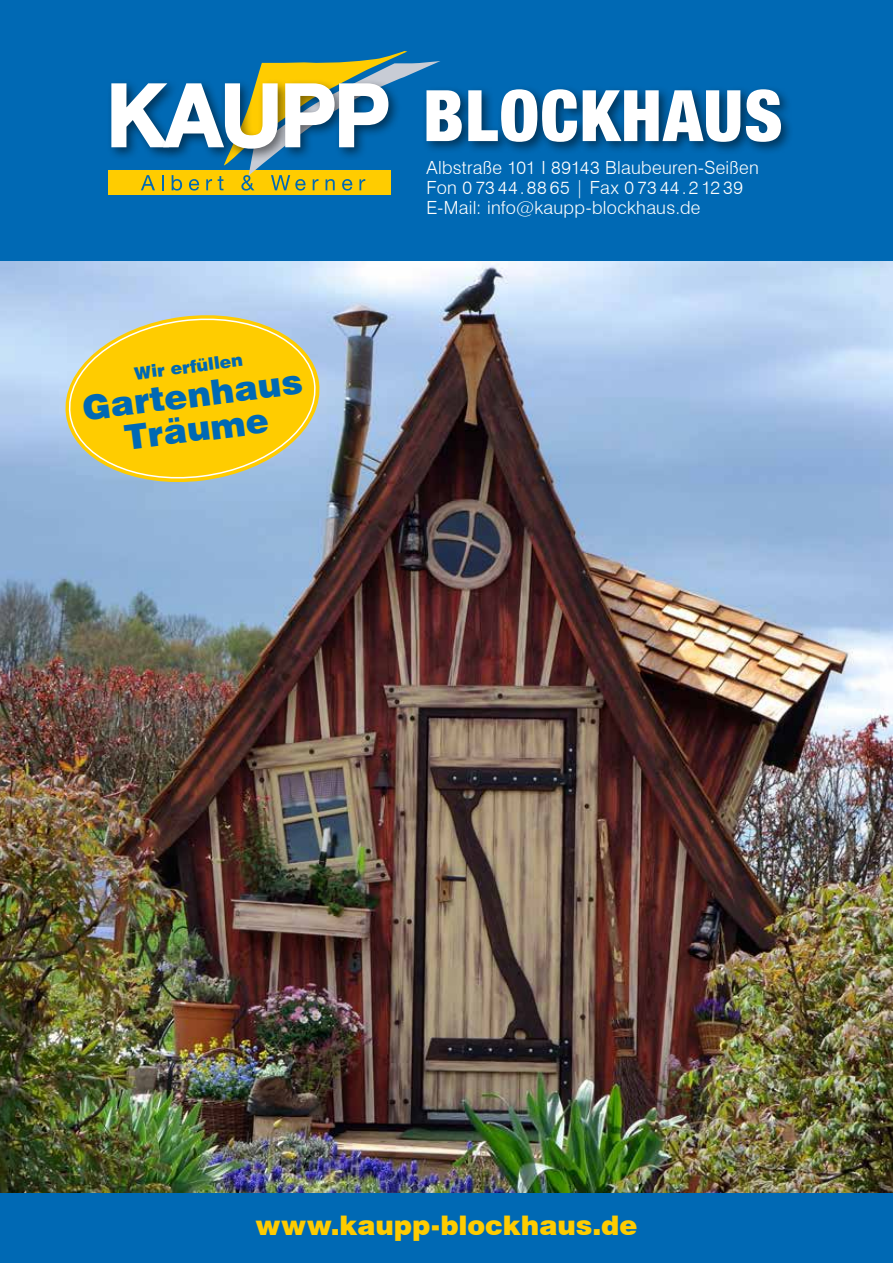
<style>
.page{position:relative;width:893px;height:1263px;background:#fff}
.page>*{position:absolute;margin:0;border:0;box-sizing:border-box;transform-origin:0 0}
.t1{font:900 34.5px/34.7px "Swiss 721 BT";color:#0069b4;text-align:center}
.t2{font:900 27px "Swiss 721 BT";letter-spacing:-.005em;color:#fc0}
.t3{font:300 18.15px/20px "Swiss 721 BT";letter-spacing:.015em;color:#fff}
.t4{font:900 17.25px "Swiss 721 BT";color:#0069b4}
</style>
<div class="page">
<img style="left:0;top:260px;width:893px;height:934px">
<div style="left:0;top:0;width:893px;height:260px;background:#0069b4"></div>
<div style="left:109px;top:170px;width:282px;height:25px;background:#fc0"></div>
<div style="left:422px;top:86px;width:53px;height:69px;background:#000;opacity:.5"></div>
<div style="left:464px;top:86px;width:47px;height:69px;background:#000;opacity:.5"></div>
<div style="left:496px;top:85px;width:55px;height:70px;background:#000;opacity:.5"></div>
<div style="left:537px;top:85px;width:53px;height:70px;background:#000;opacity:.5"></div>
<svg style="left:468px;top:89px;width:109px;height:53px"></svg>
<div style="left:578px;top:86px;width:56px;height:69px;background:#000;opacity:.5"></div>
<div style="left:619px;top:86px;width:53px;height:69px;background:#000;opacity:.5"></div>
<div style="left:658px;top:86px;width:58px;height:69px;background:#000;opacity:.5"></div>
<div style="left:701px;top:86px;width:53px;height:69px;background:#000;opacity:.5"></div>
<svg style="left:583px;top:90px;width:157px;height:52px"></svg>
<div style="left:741px;top:85px;width:53px;height:70px;background:#000;opacity:.5"></div>
<svg style="left:746px;top:89px;width:35px;height:53px"></svg>
<div style="left:107px;top:79px;width:74px;height:82px;background:#0065ae"></div>
<svg style="left:111px;top:51px;width:351px;height:140px"></svg>
<div style="left:0;top:1194px;width:893px;height:69px;background:#0069b4"></div>
<img style="left:0;top:0;width:1px;height:642px">
<svg style="left:60px;top:308px;width:265px;height:181px"></svg>
<svg style="left:65px;top:312px;width:255px;height:173px"></svg>
<p class="t4" style="left:133px;top:363px;width:111px;rotate:-7deg">Wir erfüllen</p>
<h1 class="t1" style="left:80px;top:391px;width:223px;rotate:-7deg">Gartenhaus<br>Träume</h1>
<p class="t3" style="left:426px;top:157px;width:334px">Albstraße 101 I 89143 Blaubeuren-Seißen<br>Fon 0 73 44.88 65 | Fax 0 73 44.2 12 39<br>E-Mail: info@kaupp-blockhaus.de</p>
<h2 class="t2" style="left:255px;top:1209px;width:383px">www.kaupp-blockhaus.de</h2>
</div>
